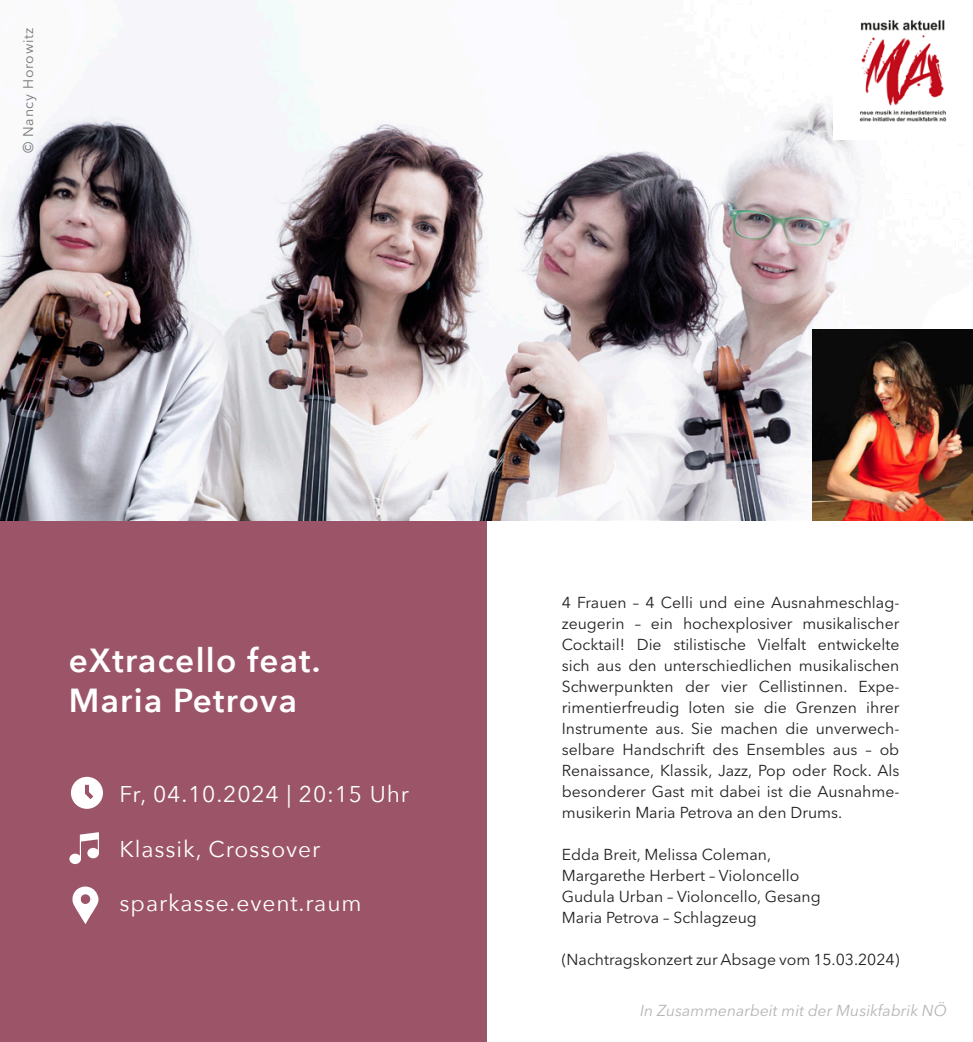
<style>
.page{position:relative;width:973px;height:1042px;background:#fff}
.page>*{position:absolute;margin:0;border:0;box-sizing:border-box;transform-origin:0 0}
.t1{font:600 33.25px/39.9px "Avenir Next";letter-spacing:.04em;color:#fff}
.t2{font:22.75px "Avenir Next";letter-spacing:.04em;color:#fff}
.t3{font:15.75px/21px "Avenir Next LT Pro";color:#231f20;text-align:justify}
.t4{font:italic 15.75px "Avenir Next LT Pro";color:#b4b5b8}
.t5{font:14px "Avenir Next LT Pro";letter-spacing:.05em;color:#76787b}
</style>
<div class="page">
<img style="left:0;top:0;width:859px;height:521px">
<div style="left:0;top:521px;width:486px;height:521px;background:#9c5568"></div>
<svg style="left:72px;top:886px;width:26px;height:38px"></svg>
<svg style="left:69px;top:832px;width:30px;height:32px"></svg>
<svg style="left:71px;top:777px;width:32px;height:32px"></svg>
<img style="left:812px;top:329px;width:160px;height:192px">
<div style="left:833px;top:0;width:139px;height:139px;background:#fff"></div>
<img style="left:859px;top:19px;width:88px;height:103px">
<p class="t5" style="left:20px;top:153px;width:127px;rotate:-90deg">© Nancy Horowitz</p>
<h1 class="t1" style="left:69px;top:639px;width:253px">eXtracello feat.<br>Maria Petrova</h1>
<h2 class="t2" style="left:120px;top:775px;width:291px">Fr, 04.10.2024 | 20:15 Uhr</h2>
<h2 class="t2" style="left:120px;top:829px;width:202px">Klassik, Crossover</h2>
<h2 class="t2" style="left:120px;top:884px;width:243px">sparkasse.event.raum</h2>
<p class="t3" style="left:561px;top:592px;width:339px">4 Frauen – 4 Celli und eine Ausnahmeschlag&shy;zeugerin – ein hochexplosiver musikalischer Cocktail! Die stilistische Vielfalt entwickelte sich aus den unterschiedlichen musikalischen Schwerpunkten der vier Cellistinnen. Expe&shy;rimentierfreudig loten sie die Grenzen ihrer Instrumente aus. Sie machen die unverwech&shy;selbare Handschrift des Ensembles aus – ob Renaissance, Klassik, Jazz, Pop oder Rock. Als besonderer Gast mit dabei ist die Ausnahme&shy;musikerin Maria Petrova an den Drums.</p>
<p class="t3" style="left:561px;top:844px;width:260px;text-align:left">Edda Breit, Melissa Coleman,<br>Margarethe Herbert – Violoncello<br>Gudula Urban – Violoncello, Gesang<br>Maria Petrova – Schlagzeug</p>
<p class="t3" style="left:561px;top:949px;width:339px">(Nachtragskonzert zur Absage vom 15.03.2024)</p>
<p class="t4" style="left:640px;top:1001px;width:308px">In Zusammenarbeit mit der Musikfabrik NÖ</p>
</div>
